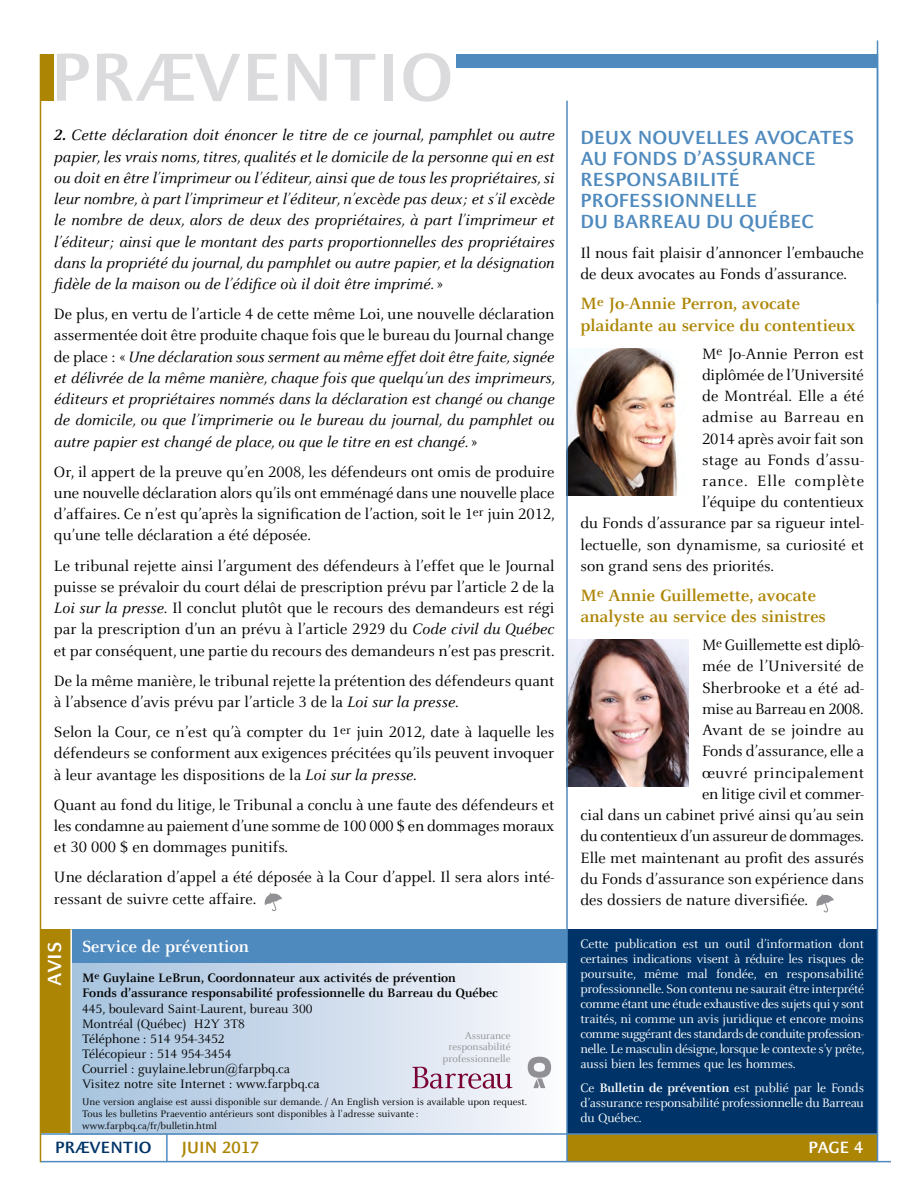
<style>
.page{position:relative;width:918px;height:1188px;background:#fff}
.page>*{position:absolute;margin:0;border:0;box-sizing:border-box;transform-origin:0 0}
.t1{font:700 75px "Barreau Sans";color:#dbdbdd}
.titre_bleu{font:700 21px/21px "Barreau Sans";color:#4f8abe}
.t2{font:700 21px "Barreau Sans";color:#fff}
.soustitre{font:700 18px/21.3px "Barreau";color:#ad8505}
.t3{font:700 18px "Barreau";color:#fff}
.t4{font:700 18px "Barreau Sans";color:#003468}
.t5{font:700 18px "Barreau Sans";color:#ad8505}
.t6{font:700 18px "Barreau Sans";color:#fff}
.t7{font:16.5px/21.3px "Barreau";color:#000;text-align:justify}
.t8{font:italic 16.5px/21.1px "Barreau";color:#000;text-align:justify}
.t9{font:16.5px "Barreau";letter-spacing:.03em;color:#000}
.t10{font:16.5px "Barreau";letter-spacing:-.02em;color:#000}
.t11{font:16.5px "Barreau";letter-spacing:.025em;color:#000}
.t12{font:16.5px "Barreau";letter-spacing:.02em;color:#000}
.t13{font:16.5px "Barreau";letter-spacing:.06em;color:#000}
.t14{font:13.5px/15px "Barreau";letter-spacing:-.02em;color:#fff;text-align:justify}
.t15{font:13.5px "Barreau";color:#000}
.t16{font:700 13.5px "Barreau";color:#000}
.t17{font:10.95px/11.4px "Barreau";letter-spacing:-.005em;color:#919195;text-align:right}
.t18{font:10.5px/12px "Barreau";color:#000}
.s1{font-weight:700}
.s2{font-style:normal}
.s3{font-style:italic}
</style>
<div class="page">
<div style="left:68px;top:962px;width:499px;height:172px;background:linear-gradient(to right,#a5c1dd,#faf9fc)"></div>
<div style="left:40px;top:929px;width:527px;height:34px;background:#4f8abe"></div>
<div style="left:40px;top:929px;width:32px;height:204px;background:#ad8505"></div>
<hr style="left:70px;top:929px;width:2px;height:205px;background:#fff">
<div style="left:567px;top:929px;width:311px;height:232px;background:#003468"></div>
<div style="left:456px;top:54px;width:422px;height:14px;background:#4f8abe"></div>
<div style="left:567px;top:1134px;width:311px;height:27px;background:#ad8505"></div>
<hr style="left:877px;top:40px;width:1px;height:263px;background:#4f8abe">
<hr style="left:41px;top:1133px;width:836px;height:2px;background:#4f8abe">
<hr style="left:40px;top:1161px;width:851px;height:1px;background:#4f8abe">
<div style="left:40px;top:54px;width:14px;height:47px;background:#ad8505"></div>
<hr style="left:166px;top:1134px;width:2px;height:28px;background:#4f8abe">
<hr style="left:40px;top:54px;width:1px;height:1108px;background:#ad8505">
<svg style="left:412px;top:1067px;width:100px;height:22px;background:#cbb1c3"></svg>
<svg style="left:528px;top:1057px;width:23px;height:31px"></svg>
<hr style="left:877px;top:54px;width:1px;height:1108px;background:#4f8abe">
<svg style="left:264px;top:893px;width:18px;height:18px"></svg>
<svg style="left:816px;top:894px;width:18px;height:19px"></svg>
<img style="left:568px;top:348px;width:110px;height:148px">
<img style="left:568px;top:639px;width:120px;height:148px">
<hr style="left:566px;top:101px;width:2px;height:1061px;background:#4f8abe">
<p class="t1" style="left:51px;top:35px;width:404px">PRÆVENTIO</p>
<p class="t8" style="left:54px;top:125px;width:502px"><span class="s1">2.</span> Cette déclaration doit énoncer le titre de ce journal, pamphlet ou autre papier, les vrais noms, titres, qualités et le domicile de la personne qui en est ou doit en être l’imprimeur ou l’éditeur, ainsi que de tous les propriétaires, si leur nombre, à part l’imprimeur et l’éditeur, n’excède pas deux; et s’il excède le nombre de deux, alors de deux des propriétaires, à part l’imprimeur et l’éditeur; ainsi que le montant des parts proportionnelles des propriétaires dans la propriété du journal, du pamphlet ou autre papier, et la désignation fidèle de la maison ou de l’édifice où il doit être imprimé. <span class="s2">»</span></p>
<p class="t8" style="left:54px;top:304px;width:502px"><span class="s2">De plus, en vertu de l’article 4 de cette même Loi, une nouvelle déclaration assermentée doit être produite chaque fois que le bureau du Journal change de place : «</span>Une déclaration sous serment au même effet doit être faite, signée et délivrée de la même manière, chaque fois que quelqu’un des imprimeurs, éditeurs et propriétaires nommés dans la déclaration est changé ou change de domicile, ou que l’imprimerie ou le bureau du journal, du pamphlet ou autre papier est changé de place, ou que le titre en est changé. <span class="s2">»</span></p>
<p class="t7" style="left:54px;top:461px;width:502px">Or, il appert de la preuve qu’en 2008, les défendeurs ont omis de produire une nouvelle déclaration alors qu’ils ont emménagé dans une nouvelle place d’affaires. Ce n’est qu’après la signification de l’action, soit le 1<sup>er</sup> juin 2012, qu’une telle déclaration a été déposée.</p>
<p class="t7" style="left:54px;top:555px;width:502px">Le tribunal rejette ainsi l’argument des défendeurs à l’effet que le Journal puisse se prévaloir du court délai de prescription prévu par l’article 2 de la <span class="s3">Loi sur la presse</span>. Il conclut plutôt que le recours des demandeurs est régi par la prescription d’un an prévu à l’article 2929 du <span class="s3">Code civil du Québec </span>et par conséquent, une partie du recours des demandeurs n’est pas prescrit.</p>
<p class="t7" style="left:54px;top:670px;width:502px">De la même manière, le tribunal rejette la prétention des défendeurs quant à l’absence d’avis prévu par l’article 3 de la <span class="s3">Loi sur la presse</span>.</p>
<p class="t7" style="left:54px;top:722px;width:502px">Selon la Cour, ce n’est qu’à compter du 1<sup>er</sup> juin 2012, date à laquelle les défendeurs se conforment aux exigences précitées qu’ils peuvent invoquer à leur avantage les dispositions de la <span class="s3">Loi sur la presse</span>.</p>
<p class="t7" style="left:54px;top:794px;width:502px">Quant au fond du litige, le Tribunal a conclu à une faute des défendeurs et les condamne au paiement d’une somme de 100 000 $ en dommages moraux et 30 000 $ en dommages punitifs.</p>
<p class="t7" style="left:54px;top:867px;width:502px">Une déclaration d’appel a été déposée à la Cour d’appel. Il sera alors inté&shy;ressant de suivre cette affaire.</p>
<p class="t2" style="left:43px;top:986px;width:46px;rotate:-90deg">AVIS</p>
<p class="t3" style="left:82px;top:936px;width:169px">Service de prévention</p>
<p class="t16" style="left:82px;top:970px;width:375px">M<sup>e</sup> Guylaine LeBrun, Coordonnateur aux activités de prévention</p>
<p class="t16" style="left:82px;top:985px;width:417px">Fonds d’assurance responsabilité professionnelle du Barreau du Québec</p>
<p class="t15" style="left:82px;top:1002px;width:232px">445, boulevard Saint-Laurent, bureau 300</p>
<p class="t15" style="left:82px;top:1017px;width:164px">Montréal (Québec) H2Y 3T8</p>
<p class="t15" style="left:82px;top:1032px;width:144px">Téléphone : 514 954-3452</p>
<p class="t15" style="left:82px;top:1047px;width:151px">Télécopieur : 514 954-3454</p>
<p class="t15" style="left:82px;top:1062px;width:209px">Courriel : guylaine.lebrun@farpbq.ca</p>
<p class="t15" style="left:82px;top:1077px;width:239px">Visitez notre site Internet : www.farpbq.ca</p>
<p class="t18" style="left:82px;top:1096px;width:447px">Une version anglaise est aussi disponible sur demande. / An English version is available upon request.<br>Tous les bulletins Praeventio antérieurs sont disponibles à l'adresse suivante : www.farpbq.ca/fr/bulletin.html</p>
<p class="t17" style="left:443px;top:1030px;width:69px">Assurance responsabilité professionnelle</p>
<p class="titre_bleu" style="left:580px;top:127px;width:275px">DEUX NOUVELLES AVOCATES<br>AU FONDS D’ASSURANCE<br>RESPONSABILITÉ<br>PROFESSIONNELLE<br>DU BARREAU DU QUÉBEC</p>
<p class="t7" style="left:580px;top:243px;width:285px">Il nous fait plaisir d’annoncer l’embauche de deux avocates au Fonds d’assurance.</p>
<p class="soustitre" style="left:580px;top:293px;width:277px">M<sup>e</sup> Jo-Annie Perron, avocate plaidante au service du contentieux</p>
<p class="t7" style="left:702px;top:343px;width:164px">M<sup>e</sup> Jo-Annie Perron est</p>
<p class="t7" style="left:702px;top:365px;width:163px">diplômée de l’Université</p>
<p class="t7" style="left:702px;top:386px;width:164px">de Montréal. Elle a été</p>
<p class="t9" style="left:702px;top:408px;width:164px">admise au Barreau en</p>
<p class="t7" style="left:702px;top:428px;width:163px">2014 après avoir fait son</p>
<p class="t11" style="left:702px;top:451px;width:163px">stage au Fonds d’assu-</p>
<p class="t13" style="left:702px;top:472px;width:164px">rance. Elle complète</p>
<p class="t7" style="left:702px;top:492px;width:163px">l’équipe du contentieux</p>
<p class="t7" style="left:580px;top:513px;width:285px">du Fonds d’assurance par sa rigueur intel-</p>
<p class="t7" style="left:580px;top:534px;width:285px">lectuelle, son dynamisme, sa curiosité et</p>
<p class="t7" style="left:580px;top:556px;width:195px">son grand sens des priorités.</p>
<p class="soustitre" style="left:580px;top:585px;width:247px">M<sup>e</sup> Annie Guillemette, avocate analyste au service des sinistres</p>
<p class="t7" style="left:702px;top:635px;width:163px">M<sup>e</sup> Guillemette est diplô-</p>
<p class="t12" style="left:702px;top:658px;width:164px">mée de l’Université de</p>
<p class="t7" style="left:702px;top:677px;width:163px">Sherbrooke et a été ad-</p>
<p class="t7" style="left:702px;top:699px;width:163px">mise au Barreau en 2008.</p>
<p class="t7" style="left:702px;top:720px;width:163px">Avant de se joindre au</p>
<p class="t7" style="left:702px;top:741px;width:164px">Fonds d’assurance, elle a</p>
<p class="t9" style="left:702px;top:764px;width:164px">œuvré principalement</p>
<p class="t7" style="left:702px;top:784px;width:163px">en litige civil et commer-</p>
<p class="t7" style="left:580px;top:805px;width:285px">cial dans un cabinet privé ainsi qu’au sein</p>
<p class="t10" style="left:580px;top:827px;width:285px">du contentieux d’un assureur de dommages.</p>
<p class="t7" style="left:580px;top:847px;width:285px">Elle met maintenant au profit des assurés</p>
<p class="t7" style="left:580px;top:868px;width:285px">du Fonds d’assurance son expérience dans</p>
<p class="t7" style="left:580px;top:890px;width:229px">des dossiers de nature diversifiée.</p>
<p class="t14" style="left:580px;top:937px;width:285px">Cette publication est un outil d’information dont certaines indications visent à réduire les risques de poursuite, même mal fondée, en responsabilité professionnelle. Son contenu ne saurait être interprété comme étant une étude exhaustive des sujets qui y sont traités, ni comme un avis juridique et encore moins comme suggérant des standards de conduite profession&shy;nelle. Le masculin désigne, lorsque le contexte s’y prête, aussi bien les femmes que les hommes.</p>
<p class="t14" style="left:580px;top:1081px;width:285px">Ce <span class="s1">Bulletin de prévention</span> est publié par le Fonds d’assurance responsabilité professionnelle du Barreau du Québec.</p>
<p class="t4" style="left:55px;top:1137px;width:98px">PRÆVENTIO</p>
<p class="t5" style="left:181px;top:1137px;width:79px">JUIN 2017</p>
<p class="t6" style="left:808px;top:1137px;width:57px">PAGE 4</p>
</div>
